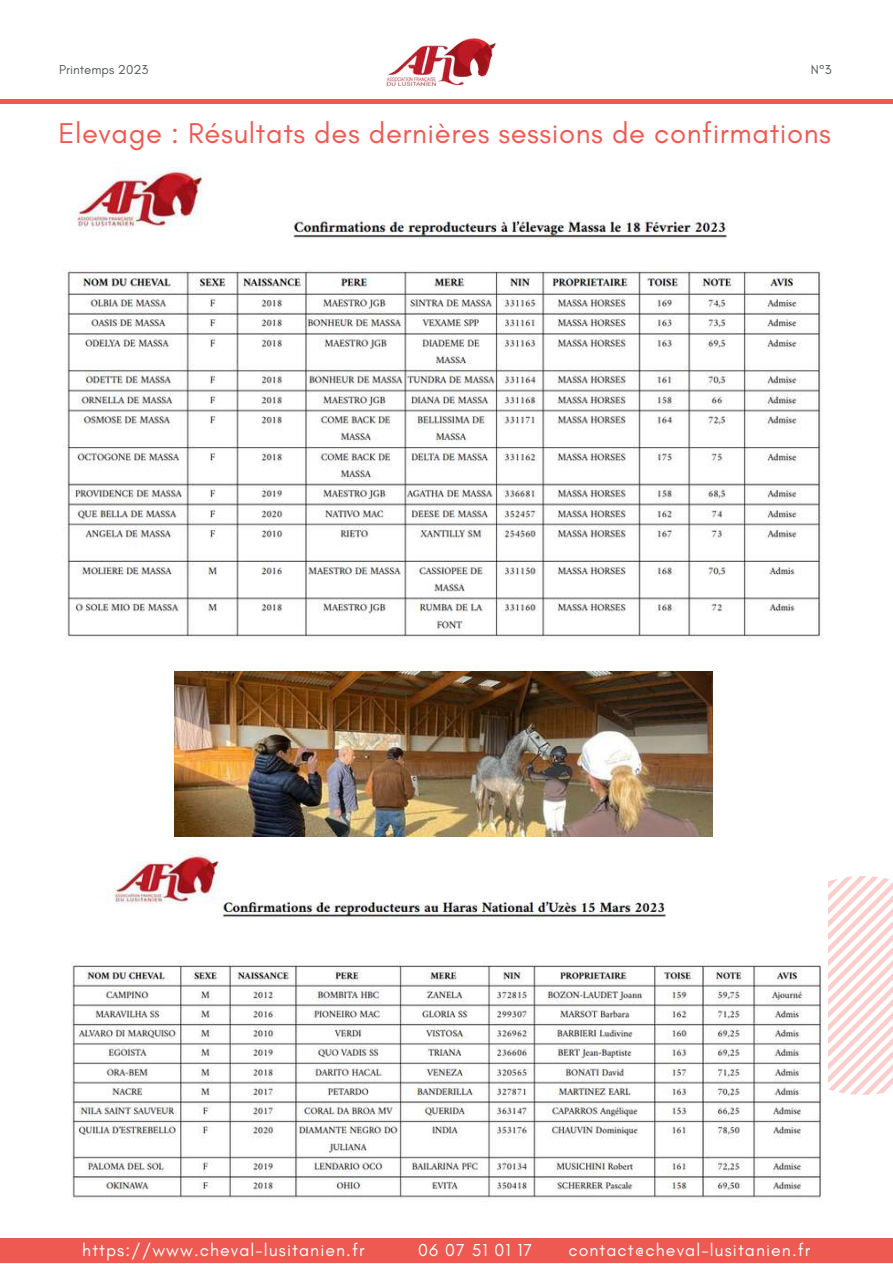
<style>
.page{position:relative;width:893px;height:1264px;background:#fff}
.page>*{position:absolute;margin:0;border:0;box-sizing:border-box;transform-origin:0 0}
.t1{font:29.25px "Glacial Indifference";letter-spacing:.02em;color:#ee5952}
.t2{font:17.7px "Glacial Indifference";letter-spacing:.06em;color:#fff}
.t3{font:13.2px "Glacial Indifference";color:#565b5b}
</style>
<div class="page">
<div style="left:0;top:1237px;width:892px;height:25px;background:#ee5952"></div>
<svg style="left:828px;top:876px;width:64px;height:218px"></svg>
<img style="left:386px;top:38px;width:111px;height:47px">
<hr style="left:0;top:99px;width:892px;height:4px;background:#ee5952">
<img style="left:63px;top:169px;width:760px;height:471px">
<img style="left:71px;top:853px;width:752px;height:349px">
<img style="left:174px;top:671px;width:538px;height:165px">
<p class="t3" style="left:59px;top:61px;width:91px">Printemps 2023</p>
<p class="t3" style="left:810px;top:61px;width:22px">N°3</p>
<h1 class="t1" style="left:58px;top:115px;width:774px">Elevage : Résultats des dernières sessions de confirmations</h1>
<p class="t2" style="left:82px;top:1239px;width:284px">https://www.cheval-lusitanien.fr</p>
<p class="t2" style="left:418px;top:1239px;width:116px">06 07 51 01 17</p>
<p class="t2" style="left:568px;top:1239px;width:243px">contact@cheval-lusitanien.fr</p>
</div>
